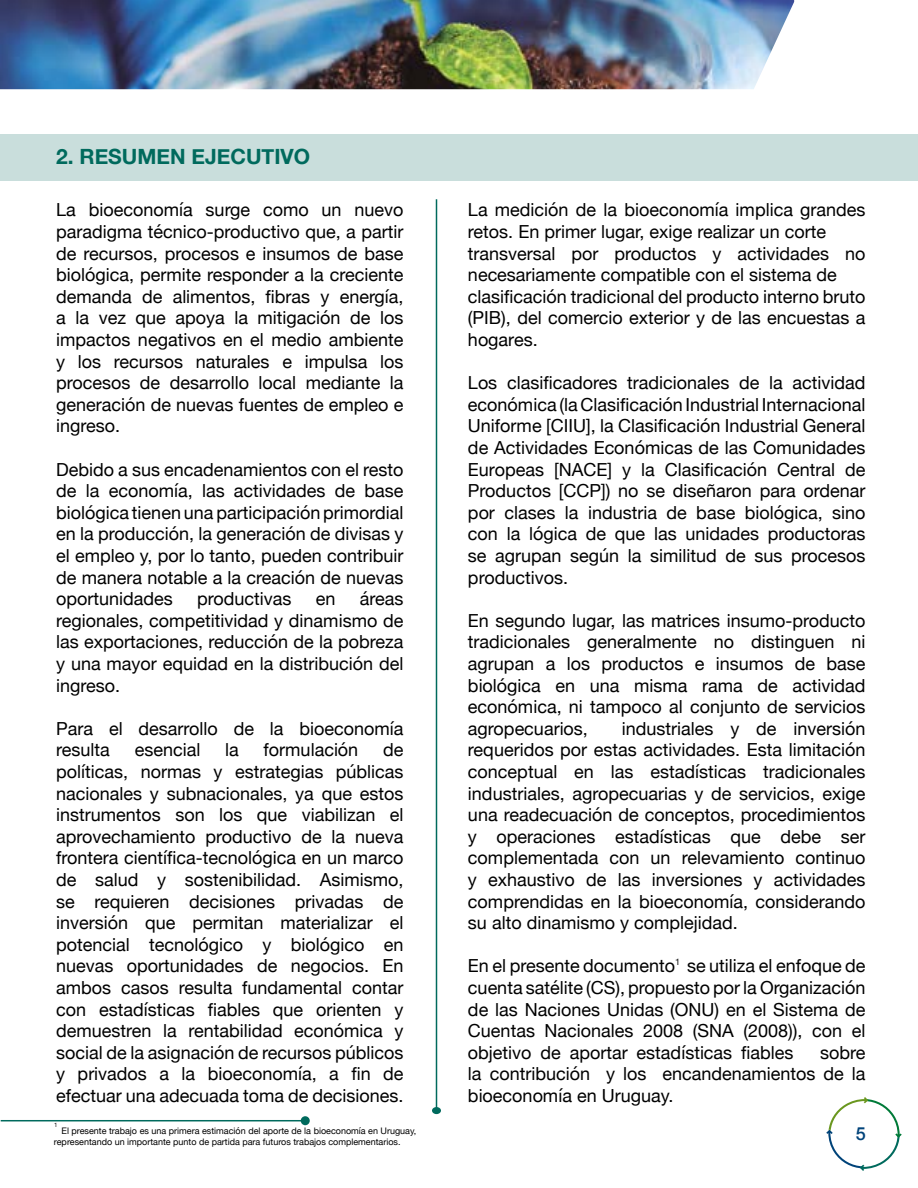
<style>
.page{position:relative;width:918px;height:1188px;background:#fff}
.page>*{position:absolute;margin:0;border:0;box-sizing:border-box;transform-origin:0 0}
.t1{font:700 21px "Helvetica Neue";color:#006a5d}
.t2{font:18px/21.6px "Helvetica Neue";color:#000;text-align:justify}
.t3{font:500 18px "Helvetica Neue";color:#00437a}
.t4{font:9px/10.8px "Helvetica Neue";color:#000}
.t5{font:6px "Helvetica Neue";color:#000}
</style>
<div class="page">
<img style="left:0;top:0;width:794px;height:89px">
<svg style="left:826px;top:1097px;width:76px;height:74px"></svg>
<div style="left:1px;top:134px;width:917px;height:46px;background:#c9dedc"></div>
<hr style="left:436px;top:199px;width:1px;height:909px;background:#006a5d">
<div style="left:432px;top:1107px;width:9px;height:7px;background:#006a5d;border-radius:50%"></div>
<hr style="left:1px;top:1120px;width:301px;height:1px;background:#006a5d">
<div style="left:301px;top:1116px;width:9px;height:9px;background:#006a5d;border-radius:50%"></div>
<p class="t1" style="left:56px;top:140px;width:255px">2. RESUMEN EJECUTIVO</p>
<p class="t2" style="left:56px;top:200px;width:349px">La bioeconomía surge como un nuevo paradigma técnico-productivo que, a partir de recursos, procesos e insumos de base biológica, permite responder a la creciente demanda de alimentos, fibras y energía, a la vez que apoya la mitigación de los impactos negativos en el medio ambiente y los recursos naturales e impulsa los procesos de desarrollo local mediante la generación de nuevas fuentes de empleo e ingreso.</p>
<p class="t2" style="left:56px;top:459px;width:349px">Debido a sus encadenamientos con el resto de la economía, las actividades de base biológica tienen una participación primordial en la producción, la generación de divisas y el empleo y, por lo tanto, pueden contribuir de manera notable a la creación de nuevas oportunidades</p>
<p class="t2" style="left:56px;top:589px;width:349px;text-indent:304px">áreas regionales, competitividad y dinamismo de las exportaciones, reducción de la pobreza y una mayor equidad en la distribución del ingreso.</p>
<p class="t2" style="left:56px;top:719px;width:349px">Para el desarrollo de la bioeconomía resulta</p>
<p class="t2" style="left:197px;top:589px;width:96px">productivas</p>
<p class="t2" style="left:316px;top:589px;width:21px">en</p>
<p class="t2" style="left:135px;top:740px;width:67px">esencial</p>
<p class="t2" style="left:225px;top:740px;width:15px">la</p>
<p class="t2" style="left:264px;top:740px;width:96px">formulación</p>
<p class="t2" style="left:56px;top:740px;width:349px;text-indent:327px">de políticas, normas y estrategias públicas nacionales y subnacionales, ya que estos instrumentos son los que viabilizan el aprovechamiento productivo de la nueva frontera científica-tecnológica en un marco de salud y sostenibilidad. Asimismo, se requieren decisiones privadas de inversión que permitan materializar el potencial tecnológico y biológico en nuevas oportunidades de negocios. En ambos casos resulta fundamental contar con estadísticas fiables que orienten y demuestren la rentabilidad económica y social de la asignación de recursos públicos y privados a la bioeconomía, a fin de efectuar una adecuada toma de decisiones.</p>
<p class="t5" style="left:54px;top:1120px;width:5px">1</p>
<p class="t4" style="left:54px;top:1126px;width:364px;text-indent:8px">El presente trabajo es una primera estimación del aporte de la bioeconomía en Uruguay, representando un importante punto de partida para futuros trabajos complementarios.</p>
<p class="t2" style="left:468px;top:200px;width:399px;text-align:left">La medición de la bioeconomía implica grandes retos. En primer lugar, exige realizar un corte transversal por productos y actividades no necesariamente compatible con el sistema de clasificación tradicional del producto interno bruto (PIB), del comercio exterior y de las encuestas a hogares.</p>
<p class="t2" style="left:468px;top:373px;width:399px">Los clasificadores tradicionales de la actividad económica (la Clasificación Industrial Internacional Uniforme [CIIU], la Clasificación Industrial General de Actividades Económicas de las Comunidades Europeas [NACE] y la Clasificación Central de Productos [CCP]) no se diseñaron para ordenar por clases la industria de base biológica, sino con la lógica de que las unidades productoras se agrupan según la similitud de sus procesos productivos.</p>
<p class="t2" style="left:468px;top:611px;width:399px">En segundo lugar, las matrices insumo-producto tradicionales generalmente no distinguen ni agrupan a los productos e insumos de base biológica en una misma rama de actividad económica, ni tampoco al conjunto de servicios agropecuarios,</p>
<p class="t2" style="left:468px;top:719px;width:399px;text-indent:154px">industriales y de inversión requeridos por estas actividades. Esta limitación conceptual en las estadísticas tradicionales industriales, agropecuarias y de servicios, exige una readecuación de conceptos, procedimientos y operaciones estadísticas que debe ser complementada con un relevamiento continuo y exhaustivo de las inversiones y actividades comprendidas en la bioeconomía, considerando su alto dinamismo y complejidad.</p>
<p class="t2" style="left:468px;top:956px;width:399px">En el presente documento<sup>1</sup> se utiliza el enfoque de cuenta satélite (CS), propuesto por la Organización de las Naciones Unidas (ONU) en el Sistema de Cuentas Nacionales 2008 (SNA (2008)), con el objetivo de aportar estadísticas fiables</p>
<p class="t2" style="left:468px;top:1043px;width:399px;text-indent:352px">sobre la contribución y los encandenamientos de la bioeconomía en Uruguay.</p>
<p class="t3" style="left:856px;top:1119px;width:12px">5</p>
</div>
